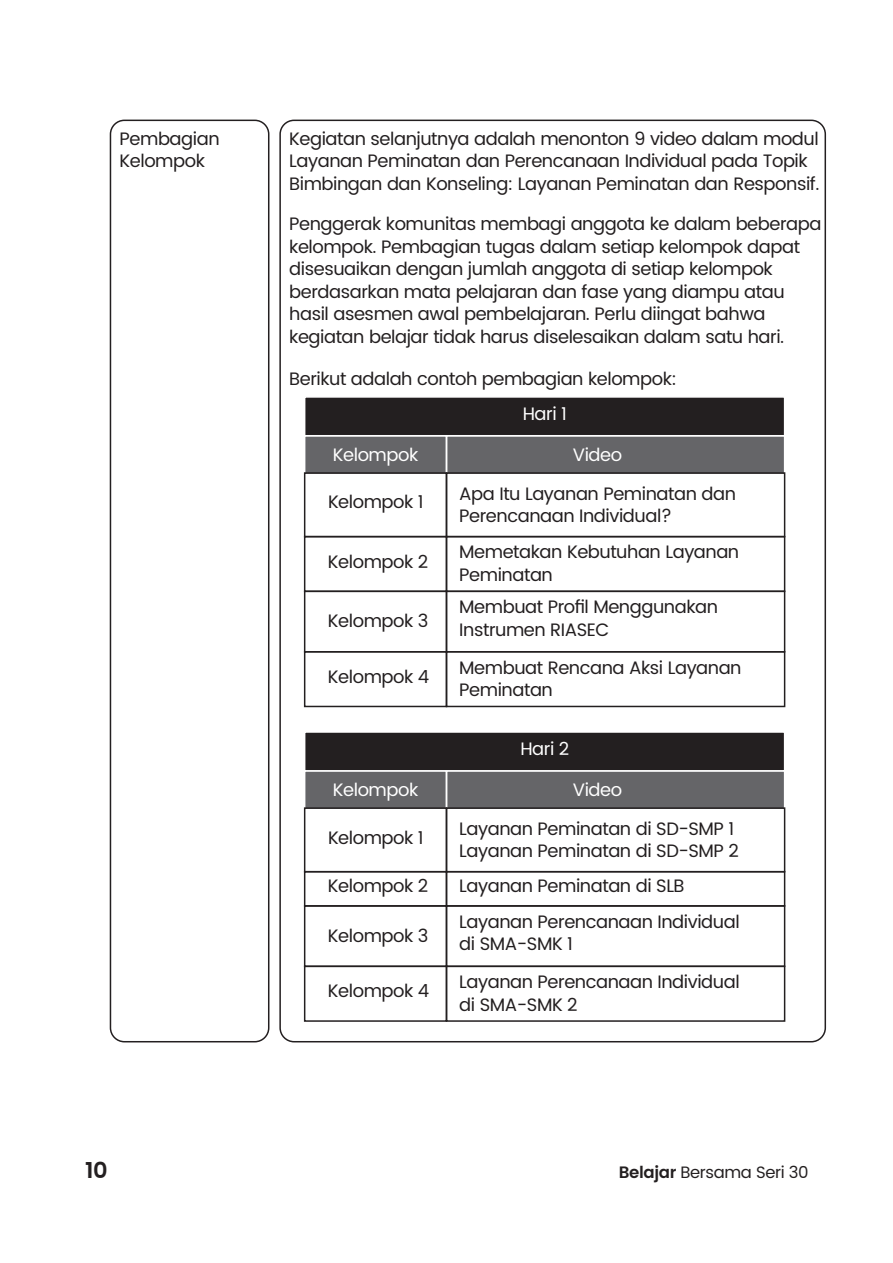
<style>
.page{position:relative;width:893px;height:1263px;background:#fff}
.page>*{position:absolute;margin:0;border:0;box-sizing:border-box;transform-origin:0 0}
.t1{font:600 22.5px "Poppins";color:#231f20}
.t2{font:18px/22.5px "Poppins";letter-spacing:-.025em;color:#231f20}
.t3{font:18px "Poppins";letter-spacing:-.025em;color:#fff}
.t4{font:16.5px "Poppins";letter-spacing:-.025em;color:#231f20}
.s1{font-weight:600}
</style>
<div class="page">
<div style="left:110px;top:120px;width:159px;height:922px;border:2px solid #231f20;border-radius:14px"></div>
<div style="left:305px;top:436px;width:141px;height:38px;background:#656568"></div>
<div style="left:446px;top:436px;width:339px;height:38px;background:#656568"></div>
<div style="left:304px;top:435px;width:143px;height:40px;border:2px solid #fff"></div>
<div style="left:446px;top:435px;width:339px;height:40px;border:2px solid #fff"></div>
<div style="left:304px;top:396px;width:481px;height:40px;background:#231f20;border:2px solid #fff"></div>
<div style="left:304px;top:472px;width:143px;height:65px;border:2px solid #231f20"></div>
<div style="left:446px;top:472px;width:339px;height:65px;border:2px solid #231f20"></div>
<div style="left:304px;top:536px;width:143px;height:56px;border:2px solid #231f20"></div>
<div style="left:446px;top:536px;width:339px;height:56px;border:2px solid #231f20"></div>
<div style="left:304px;top:651px;width:143px;height:56px;border:2px solid #231f20"></div>
<div style="left:446px;top:651px;width:339px;height:56px;border:2px solid #231f20"></div>
<div style="left:304px;top:591px;width:143px;height:61px;border:2px solid #231f20"></div>
<div style="left:446px;top:591px;width:339px;height:61px;border:2px solid #231f20"></div>
<div style="left:305px;top:771px;width:141px;height:39px;background:#656568"></div>
<div style="left:446px;top:771px;width:339px;height:39px;background:#656568"></div>
<div style="left:304px;top:770px;width:143px;height:40px;border:2px solid #fff"></div>
<div style="left:446px;top:770px;width:339px;height:40px;border:2px solid #fff"></div>
<div style="left:304px;top:731px;width:481px;height:40px;background:#231f20;border:2px solid #fff"></div>
<div style="left:304px;top:807px;width:143px;height:65px;border:2px solid #231f20"></div>
<div style="left:446px;top:807px;width:339px;height:65px;border:2px solid #231f20"></div>
<div style="left:304px;top:871px;width:143px;height:36px;border:2px solid #231f20"></div>
<div style="left:446px;top:871px;width:339px;height:36px;border:2px solid #231f20"></div>
<div style="left:304px;top:965px;width:143px;height:57px;border:2px solid #231f20"></div>
<div style="left:446px;top:965px;width:339px;height:57px;border:2px solid #231f20"></div>
<div style="left:304px;top:905px;width:143px;height:62px;border:2px solid #231f20"></div>
<div style="left:446px;top:905px;width:339px;height:62px;border:2px solid #231f20"></div>
<p class="t2" style="left:120px;top:128px;width:102px">Pembagian<br>Kelompok</p>
<p class="t2" style="left:289px;top:128px;width:532px">Kegiatan selanjutnya adalah menonton 9 video dalam modul<br>Layanan Peminatan dan Perencanaan Individual pada Topik<br>Bimbingan dan Konseling: Layanan Peminatan dan Responsif.</p>
<p class="t2" style="left:289px;top:213px;width:534px">Penggerak komunitas membagi anggota ke dalam beberapa kelompok. Pembagian tugas dalam setiap kelompok dapat disesuaikan dengan jumlah anggota di setiap kelompok berdasarkan mata pelajaran dan fase yang diampu atau hasil asesmen awal pembelajaran. Perlu diingat bahwa kegiatan belajar tidak harus diselesaikan dalam satu hari.</p>
<p class="t2" style="left:289px;top:368px;width:389px">Berikut adalah contoh pembagian kelompok:</p>
<p class="t3" style="left:333px;top:441px;width:87px">Kelompok</p>
<p class="t2" style="left:328px;top:491px;width:97px">Kelompok 1</p>
<p class="t3" style="left:523px;top:401px;width:46px">Hari 1</p>
<p class="t3" style="left:573px;top:441px;width:51px">Video</p>
<p class="t2" style="left:459px;top:482px;width:278px">Apa Itu Layanan Peminatan dan<br>Perencanaan Individual?</p>
<p class="t2" style="left:328px;top:551px;width:102px">Kelompok 2</p>
<p class="t2" style="left:459px;top:541px;width:281px">Memetakan Kebutuhan Layanan<br>Peminatan</p>
<p class="t2" style="left:328px;top:610px;width:102px">Kelompok 3</p>
<p class="t2" style="left:459px;top:596px;width:260px">Membuat Profil Menggunakan<br>Instrumen RIASEC</p>
<p class="t2" style="left:328px;top:666px;width:103px">Kelompok 4</p>
<p class="t2" style="left:459px;top:657px;width:284px">Membuat Rencana Aksi Layanan<br>Peminatan</p>
<p class="t3" style="left:333px;top:776px;width:87px">Kelompok</p>
<p class="t2" style="left:328px;top:826px;width:97px">Kelompok 1</p>
<p class="t3" style="left:520px;top:736px;width:50px">Hari 2</p>
<p class="t3" style="left:573px;top:776px;width:51px">Video</p>
<p class="t2" style="left:459px;top:818px;width:281px">Layanan Peminatan di SD-SMP 1<br>Layanan Peminatan di SD-SMP 2</p>
<p class="t2" style="left:328px;top:875px;width:102px">Kelompok 2</p>
<p class="t2" style="left:459px;top:875px;width:227px">Layanan Peminatan di SLB</p>
<p class="t2" style="left:328px;top:925px;width:102px">Kelompok 3</p>
<p class="t2" style="left:459px;top:911px;width:282px">Layanan Perencanaan Individual di SMA-SMK 1</p>
<p class="t2" style="left:328px;top:980px;width:103px">Kelompok 4</p>
<p class="t2" style="left:459px;top:971px;width:282px">Layanan Perencanaan Individual di SMA-SMK 2</p>
<p class="t1" style="left:85px;top:1153px;width:24px">10</p>
<p class="t4" style="left:619px;top:1160px;width:191px"><span class="s1">Belajar</span> Bersama Seri 30</p>
</div>
